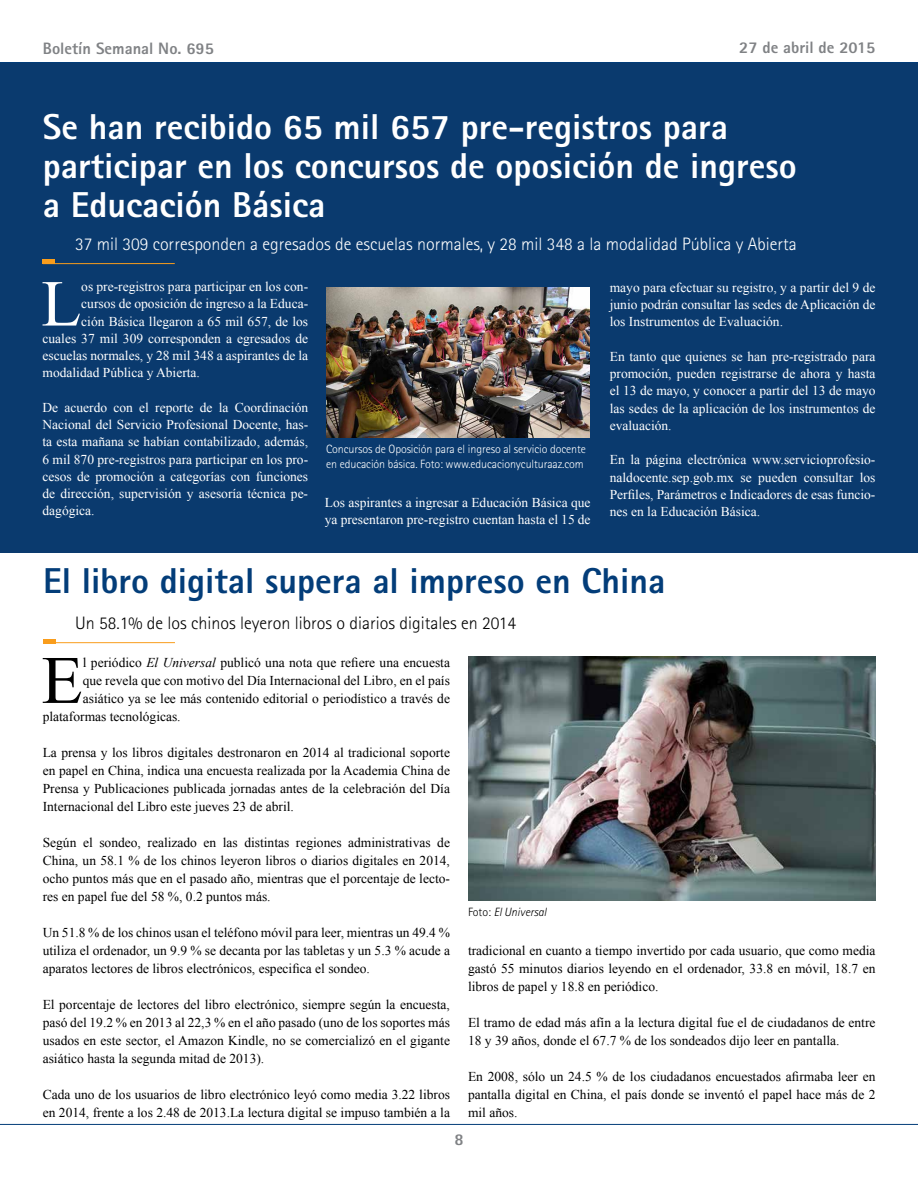
<style>
.page{position:relative;width:918px;height:1188px;background:#fff}
.page>*{position:absolute;margin:0;border:0;box-sizing:border-box;transform-origin:0 0}
.t1{font:67.8px "Times New Roman";color:#000}
.t2{font:65.55px "Times New Roman";color:#fff}
.t3{font:800 36px/39px "Rotis Sans Serif";color:#fff}
.t4{font:800 36px "Rotis Sans Serif";color:#033d79}
.t5{font:300 18px "Rotis Sans Serif";color:#fff}
.t6{font:300 18px "Rotis Sans Serif";color:#000}
.t7{font:800 16.5px "Rotis Sans Serif";color:#808285}
.t8{font:13.5px/18px "Times New Roman";color:#000;text-align:justify}
.t9{font:13.5px/17.2px "Times New Roman";color:#fff;text-align:justify}
.t10{font:300 12px/15px "Rotis Sans Serif";letter-spacing:-.01em;color:#fff}
.t11{font:italic 300 12px "Rotis Sans Serif";color:#000}
.s1{font-style:italic}
.s2{font-style:normal}
</style>
<div class="page">
<hr style="left:0;top:62px;width:918px;height:1px;background:#033d79">
<hr style="left:0;top:1124px;width:918px;height:1px;background:#033d79">
<div style="left:0;top:64px;width:917px;height:489px;background:#0a3a6e"></div>
<hr style="left:43px;top:263px;width:132px;height:1px;background:#f99d1c">
<hr style="left:43px;top:260px;width:12px;height:4px;background:#f99d1c">
<hr style="left:43px;top:642px;width:132px;height:1px;background:#f99d1c">
<hr style="left:43px;top:639px;width:12px;height:4px;background:#f99d1c">
<img style="left:326px;top:287px;width:263px;height:151px">
<img style="left:468px;top:657px;width:407px;height:244px">
<p class="t7" style="left:43px;top:38px;width:173px">Boletín Semanal No. 695</p>
<p class="t7" style="left:739px;top:37px;width:138px">27 de abril de 2015</p>
<h3 class="t3" style="left:43px;top:107px;width:755px">Se han recibido 65 mil 657 pre-registros para participar en los concursos de oposición de ingreso a Educación Básica</h3>
<h3 class="t5" style="left:75px;top:233px;width:723px">37 mil 309 corresponden a egresados de escuelas normales, y 28 mil 348 a la modalidad Pública y Abierta</h3>
<h2 class="t2" style="left:41px;top:260px;width:42px">L</h2>
<p class="t9" style="left:81px;top:278px;width:228px">os pre-registros para participar en los con-</p>
<p class="t9" style="left:81px;top:295px;width:228px">cursos de oposición de ingreso a la Educa-</p>
<p class="t9" style="left:81px;top:312px;width:228px">ción Básica llegaron a 65 mil 657, de los</p>
<p class="t9" style="left:43px;top:329px;width:267px">cuales 37 mil 309 corresponden a egresados de</p>
<p class="t9" style="left:43px;top:347px;width:267px">escuelas normales, y 28 mil 348 a aspirantes de la</p>
<p class="t9" style="left:43px;top:364px;width:159px">modalidad Pública y Abierta.</p>
<p class="t9" style="left:43px;top:398px;width:267px">De acuerdo con el reporte de la Coordinación Nacional del Servicio Profesional Docente, has&shy;ta esta mañana se habían contabilizado, además, 6 mil 870 pre-registros para participar en los pro&shy;cesos de promoción a categorías con funciones de dirección, supervisión y asesoría técnica pe&shy;dagógica.</p>
<p class="t10" style="left:326px;top:442px;width:261px">Concursos de Oposición para el ingreso al servicio docente en educación básica. Foto: www.educacionyculturaaz.com</p>
<p class="t9" style="left:325px;top:494px;width:267px">Los aspirantes a ingresar a Educación Básica que ya presentaron pre-registro cuentan hasta el 15 de</p>
<p class="t9" style="left:610px;top:279px;width:267px">mayo para efectuar su registro, y a partir del 9 de junio podrán consultar las sedes de Aplicación de los Instrumentos de Evaluación.</p>
<p class="t9" style="left:610px;top:348px;width:267px">En tanto que quienes se han pre-registrado para promoción, pueden registrarse de ahora y hasta el 13 de mayo, y conocer a partir del 13 de mayo las sedes de la aplicación de los instrumentos de evaluación.</p>
<p class="t9" style="left:610px;top:451px;width:267px">En la página electrónica www.servicioprofesio&shy;naldocente.sep.gob.mx se pueden consultar los Perfiles, Parámetros e Indicadores de esas funcio&shy;nes en la Educación Básica.</p>
<h3 class="t4" style="left:43px;top:558px;width:624px">El libro digital supera al impreso en China</h3>
<h3 class="t6" style="left:75px;top:612px;width:442px">Un 58.1% de los chinos leyeron libros o diarios digitales en 2014</h3>
<h1 class="t1" style="left:41px;top:635px;width:43px">E</h1>
<p class="t8" style="left:83px;top:653px;width:369px">l periódico <span class="s1">El Universal</span> publicó una nota que refiere una encuesta</p>
<p class="t8" style="left:83px;top:671px;width:369px">que revela que con motivo del Día Internacional del Libro, en el país</p>
<p class="t8" style="left:83px;top:689px;width:369px">asiático ya se lee más contenido editorial o periodístico a través de</p>
<p class="t8" style="left:43px;top:707px;width:139px">plataformas tecnológicas.</p>
<p class="t8" style="left:43px;top:743px;width:409px">La prensa y los libros digitales destronaron en 2014 al tradicional soporte en papel en China, indica una encuesta realizada por la Academia China de Prensa y Publicaciones publicada jornadas antes de la celebración del Día Internacional del Libro este jueves 23 de abril.</p>
<p class="t8" style="left:43px;top:833px;width:409px">Según el sondeo, realizado en las distintas regiones administrativas de China, un 58.1 % de los chinos leyeron libros o diarios digitales en 2014, ocho puntos más que en el pasado año, mientras que el porcentaje de lecto&shy;res en papel fue del 58 %, 0.2 puntos más.</p>
<p class="t8" style="left:43px;top:923px;width:409px">Un 51.8 % de los chinos usan el teléfono móvil para leer, mientras un 49.4 % utiliza el ordenador, un 9.9 % se decanta por las tabletas y un 5.3 % acude a aparatos lectores de libros electrónicos, especifica el sondeo.</p>
<p class="t8" style="left:43px;top:995px;width:409px">El porcentaje de lectores del libro electrónico, siempre según la encuesta, pasó del 19.2 % en 2013 al 22,3 % en el año pasado (uno de los soportes más usados en este sector, el Amazon Kindle, no se comercializó en el gigante asiático hasta la segunda mitad de 2013).</p>
<p class="t8" style="left:43px;top:1085px;width:409px">Cada uno de los usuarios de libro electrónico leyó como media 3.22 libros en 2014, frente a los 2.48 de 2013.La lectura digital se impuso también a la</p>
<p class="t11" style="left:468px;top:905px;width:80px"><span class="s2">Foto:</span> El Universal</p>
<p class="t8" style="left:468px;top:941px;width:409px">tradicional en cuanto a tiempo invertido por cada usuario, que como media gastó 55 minutos diarios leyendo en el ordenador, 33.8 en móvil, 18.7 en libros de papel y 18.8 en periódico.</p>
<p class="t8" style="left:468px;top:1013px;width:409px">El tramo de edad más afín a la lectura digital fue el de ciudadanos de entre<br>18 y 39 años, donde el 67.7 % de los sondeados dijo leer en pantalla.</p>
<p class="t8" style="left:468px;top:1067px;width:409px">En 2008, sólo un 24.5 % de los ciudadanos encuestados afirmaba leer en pantalla digital en China, el país donde se inventó el papel hace más de 2 mil años.</p>
<p class="t7" style="left:455px;top:1129px;width:11px">8</p>
</div>
